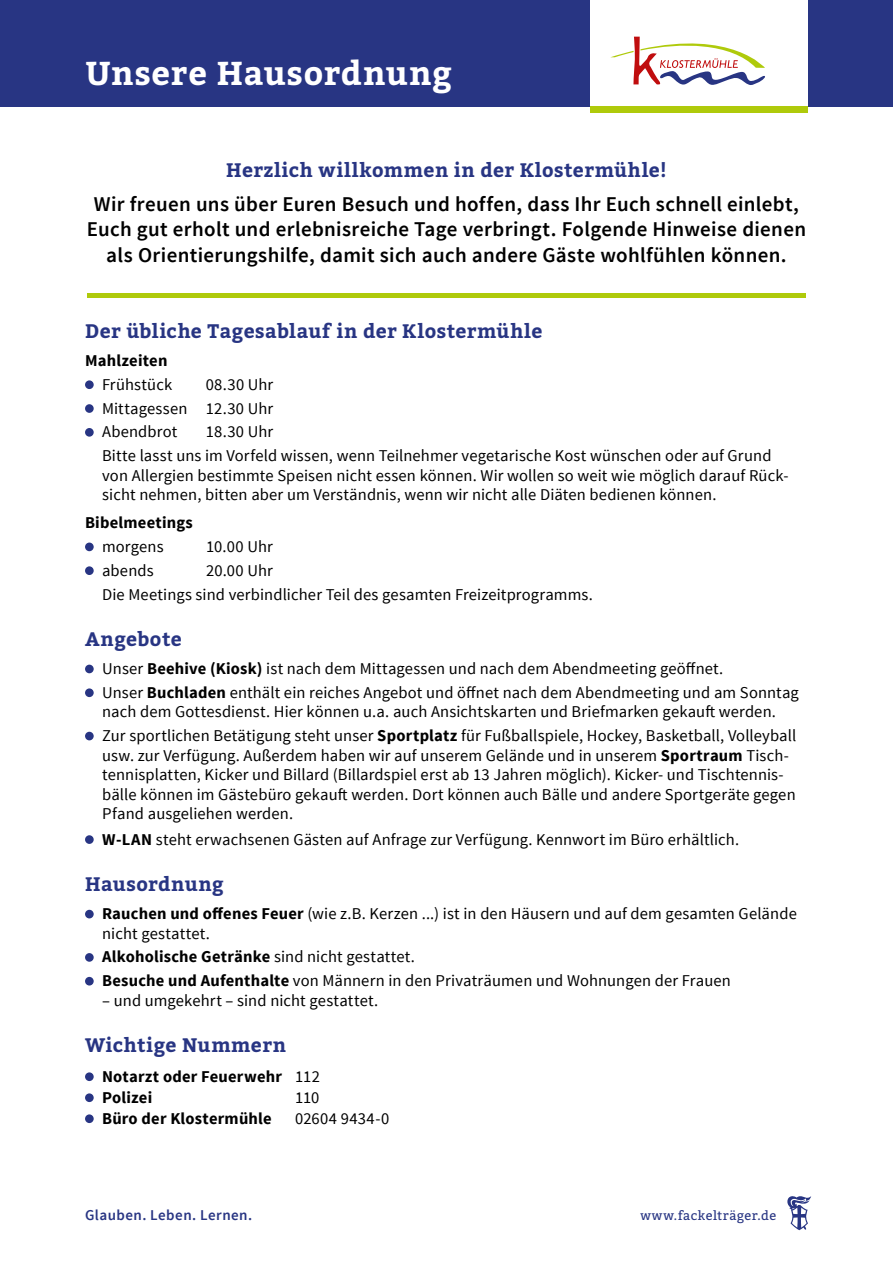
<style>
.page{position:relative;width:893px;height:1263px;background:#fff}
.page>*{position:absolute;margin:0;border:0;box-sizing:border-box;transform-origin:0 0}
.t1{font:700 33px "Bitter";letter-spacing:.025em;color:#fff}
.t2{font:600 21px/25.5px "Source Sans Pro";letter-spacing:.015em;color:#000;text-align:center}
.t3{font:700 19.5px "Bitter";letter-spacing:.02em;color:#283583}
.t4{font:16.5px/23.9px "Source Sans Pro";letter-spacing:.01em;color:#000}
.t5{font:700 16.5px/21px "Source Sans Pro";letter-spacing:.015em;color:#000}
.t6{font:600 15px "Source Sans Pro";letter-spacing:.03em;color:#283583}
.t7{font:12.75px "Bitter";letter-spacing:.035em;color:#283583}
.s1{font-weight:700}
.s2{font-weight:400}
</style>
<div class="page">
<div style="left:0;top:0;width:893px;height:106px;background:#283583"></div>
<div style="left:590px;top:0;width:218px;height:106px;background:#fff"></div>
<svg style="left:610px;top:36px;width:155px;height:49px"></svg>
<div style="left:590px;top:106px;width:218px;height:7px;background:#afca0b"></div>
<svg style="left:787px;top:1196px;width:24px;height:34px"></svg>
<div style="left:85px;top:380px;width:9px;height:9px;background:#283583;border-radius:50%"></div>
<div style="left:85px;top:404px;width:9px;height:9px;background:#283583;border-radius:50%"></div>
<div style="left:85px;top:428px;width:9px;height:9px;background:#283583;border-radius:50%"></div>
<div style="left:85px;top:543px;width:9px;height:8px;background:#283583;border-radius:50%"></div>
<div style="left:85px;top:566px;width:9px;height:9px;background:#283583;border-radius:50%"></div>
<div style="left:85px;top:665px;width:9px;height:8px;background:#283583;border-radius:50%"></div>
<div style="left:85px;top:688px;width:9px;height:9px;background:#283583;border-radius:50%"></div>
<div style="left:85px;top:732px;width:9px;height:8px;background:#283583;border-radius:50%"></div>
<div style="left:85px;top:835px;width:9px;height:9px;background:#283583;border-radius:50%"></div>
<div style="left:85px;top:910px;width:9px;height:8px;background:#283583;border-radius:50%"></div>
<div style="left:85px;top:953px;width:9px;height:9px;background:#283583;border-radius:50%"></div>
<div style="left:85px;top:977px;width:9px;height:8px;background:#283583;border-radius:50%"></div>
<div style="left:85px;top:1072px;width:9px;height:9px;background:#283583;border-radius:50%"></div>
<div style="left:85px;top:1093px;width:9px;height:9px;background:#283583;border-radius:50%"></div>
<div style="left:85px;top:1114px;width:9px;height:9px;background:#283583;border-radius:50%"></div>
<div style="left:87px;top:293px;width:719px;height:5px;background:#afca0b"></div>
<h1 class="t1" style="left:85px;top:48px;width:369px">Unsere Hausordnung</h1>
<p class="t3" style="left:226px;top:155px;width:442px">Herzlich willkommen in der Klostermühle!</p>
<p class="t2" style="left:87px;top:192px;width:721px">Wir freuen uns über Euren Besuch und hoffen, dass Ihr Euch schnell einlebt,<br>Euch gut erholt und erlebnisreiche Tage verbringt. Folgende Hinweise dienen als Orientierungshilfe, damit sich auch andere Gäste wohlfühlen können.</p>
<p class="t3" style="left:85px;top:316px;width:459px">Der übliche Tagesablauf in der Klostermühle</p>
<p class="t5" style="left:85px;top:351px;width:84px">Mahlzeiten</p>
<p class="t4" style="left:102px;top:373px;width:72px">Frühstück</p>
<p class="t4" style="left:102px;top:373px;width:173px;text-align:justify;text-indent:104px">08.30 Uhr Mittagessen 12.30 Uhr Abendbrot</p>
<p class="t4" style="left:102px;top:420px;width:671px;text-indent:104px">18.30 Uhr<br>Bitte lasst uns im Vorfeld wissen, wenn Teilnehmer vegetarische Kost wünschen oder auf Grund</p>
<p class="t4" style="left:102px;top:466px;width:688px;line-height:19.5px">von Allergien bestimmte Speisen nicht essen können. Wir wollen so weit wie möglich darauf Rück&shy;sicht nehmen, bitten aber um Verständnis, wenn wir nicht alle Diäten bedienen können.</p>
<p class="t5" style="left:85px;top:513px;width:109px">Bibelmeetings</p>
<p class="t4" style="left:102px;top:535px;width:63px">morgens</p>
<p class="t4" style="left:206px;top:535px;width:68px">10.00 Uhr</p>
<p class="t4" style="left:102px;top:559px;width:53px">abends</p>
<p class="t4" style="left:102px;top:559px;width:492px;text-indent:104px">20.00 Uhr<br>Die Meetings sind verbindlicher Teil des gesamten Freizeitprogramms.</p>
<p class="t3" style="left:85px;top:624px;width:98px">Angebote</p>
<p class="t4" style="left:102px;top:657px;width:698px">Unser <span class="s1">Beehive (Kiosk)</span> ist nach dem Mittagessen und nach dem Abendmeeting geöffnet.<br>Unser <span class="s1">Buchladen</span> enthält ein reiches Angebot und öffnet nach dem Abendmeeting und am Sonntag</p>
<p class="t4" style="left:102px;top:700px;width:696px">nach dem Gottesdienst. Hier können u.a. auch Ansichtskarten und Briefmarken gekauft werden.<br>Zur sportlichen Betätigung steht unser <span class="s1">Sportplatz</span> für Fußballspiele, Hockey, Basketball, Volleyball</p>
<p class="t4" style="left:102px;top:746px;width:695px;line-height:19.5px">usw. zur Verfügung. Außerdem haben wir auf unserem Gelände und in unserem <span class="s1">Sportraum</span> Tisch&shy;tennisplatten, Kicker und Billard (Billardspiel erst ab 13 Jahren möglich). Kicker- und Tischtennis&shy;bälle können im Gästebüro gekauft werden. Dort können auch Bälle und andere Sportgeräte gegen Pfand ausgeliehen werden.</p>
<p class="t4" style="left:102px;top:827px;width:638px"><span class="s1">W-LAN</span> steht erwachsenen Gästen auf Anfrage zur Verfügung. Kennwort im Büro erhältlich.</p>
<p class="t3" style="left:85px;top:869px;width:140px">Hausordnung</p>
<p class="t4" style="left:102px;top:904px;width:696px;line-height:19.5px"><span class="s1">Rauchen und offenes Feuer</span> (wie z.B. Kerzen ...) ist in den Häusern und auf dem gesamten Gelände nicht gestattet.</p>
<p class="t4" style="left:102px;top:945px;width:630px"><span class="s1">Alkoholische Getränke</span> sind nicht gestattet.<br><span class="s1">Besuche und Aufenthalte</span> von Männern in den Privaträumen und Wohnungen der Frauen</p>
<p class="t4" style="left:102px;top:989px;width:277px">– und umgekehrt – sind nicht gestattet.</p>
<p class="t3" style="left:85px;top:1030px;width:202px">Wichtige Nummern</p>
<p class="t5" style="left:102px;top:1066px;width:219px">Notarzt oder Feuerwehr <span class="s2">112<br></span>Polizei</p>
<p class="t4" style="left:295px;top:1086px;width:26px">110</p>
<p class="t5" style="left:102px;top:1108px;width:171px">Büro der Klostermühle</p>
<p class="t4" style="left:295px;top:1107px;width:96px">02604 9434-0</p>
<p class="t6" style="left:85px;top:1206px;width:169px">Glauben. Leben. Lernen.</p>
<p class="t7" style="left:640px;top:1207px;width:137px">www.fackelträger.de</p>
</div>
